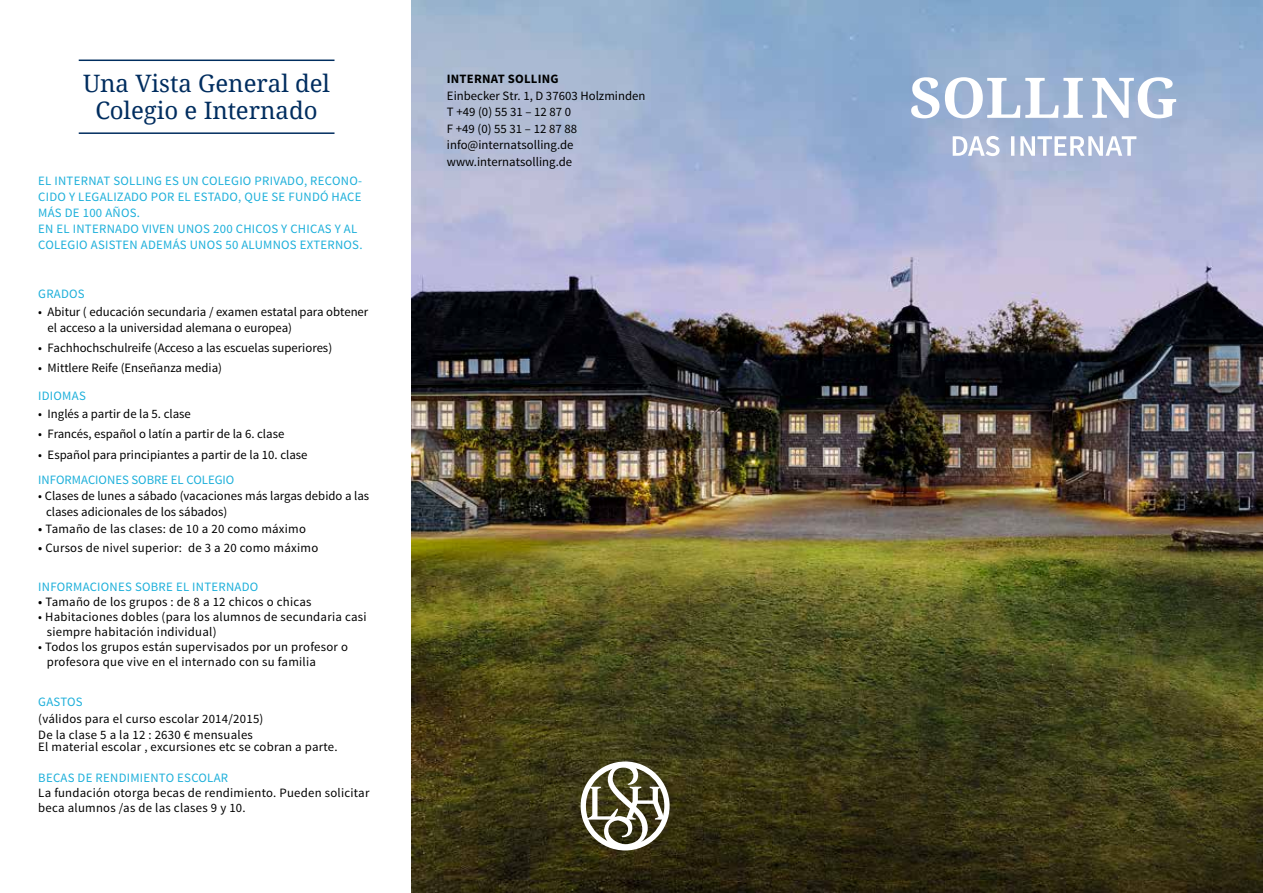
<style>
.page{position:relative;width:1263px;height:893px;background:#fff}
.page>*{position:absolute;margin:0;border:0;box-sizing:border-box;transform-origin:0 0}
.t1{font:24px/27px "Droid Serif";color:#002d5f;text-align:center}
.t2{font:12.75px/15px "Source Sans Pro";letter-spacing:.02em;color:#000}
.t3{font:12.75px/16.5px "Source Sans Pro";color:#000}
.t4{font:12.75px/16px "Source Sans Pro";letter-spacing:.02em;color:#1cafda}
.t5{font:12.75px "Source Sans Pro";color:#1cafda}
.t6{font:700 12.75px "Source Sans Pro";letter-spacing:.015em;color:#000}
.s1{font-weight:600}
</style>
<div class="page">
<hr style="left:79px;top:132px;width:255px;height:2px;background:#002d5f">
<hr style="left:79px;top:60px;width:255px;height:1px;background:#002d5f">
<img style="left:411px;top:0;width:852px;height:893px">
<svg style="left:953px;top:136px;width:183px;height:20px"></svg>
<svg style="left:911px;top:77px;width:265px;height:41px"></svg>
<svg style="left:581px;top:761px;width:89px;height:89px"></svg>
<h1 class="t1" style="left:83px;top:70px;width:248px">Una Vista General del<br>Colegio e Internado</h1>
<p class="t4" style="left:38px;top:172px;width:326px">EL INTERNAT SOLLING ES UN COLEGIO PRIVADO, RECONO-CIDO Y LEGALIZADO POR EL ESTADO, QUE SE FUNDÓ HACE MÁS DE 100 AÑOS.<br>EN EL INTERNADO VIVEN UNOS 200 CHICOS Y CHICAS Y AL COLEGIO ASISTEN ADEMÁS UNOS 50 ALUMNOS EXTERNOS.</p>
<p class="t4" style="left:38px;top:286px;width:48px">GRADOS</p>
<p class="t3" style="left:48px;top:304px;width:322px;line-height:16px;text-indent:-9px">• Abitur ( educación secundaria / examen estatal para obtener el acceso a la universidad alemana o europea)</p>
<p class="t3" style="left:38px;top:340px;width:295px">• Fachhochschulreife (Acceso a las escuelas superiores)</p>
<p class="t3" style="left:38px;top:360px;width:185px">• Mittlere Reife (Enseñanza media)</p>
<p class="t4" style="left:38px;top:388px;width:49px">IDIOMAS</p>
<p class="t3" style="left:38px;top:406px;width:154px">• Inglés a partir de la 5. clase</p>
<p class="t3" style="left:38px;top:426px;width:248px">• Francés, español o latín a partir de la 6. clase</p>
<p class="t3" style="left:38px;top:446px;width:271px">• Español para principiantes a partir de la 10. clase</p>
<p class="t5" style="left:38px;top:472px;width:198px">INFORMACIONES SOBRE EL COLEGIO</p>
<p class="t3" style="left:46px;top:488px;width:325px;line-height:16px;text-indent:-8px">• Clases de lunes a sábado (vacaciones más largas debido a las clases adicionales de los sábados)</p>
<p class="t2" style="left:38px;top:522px;width:269px"><span class="s1">•</span> Tamaño de las clases: de 10 a 20 como máximo</p>
<p class="t2" style="left:38px;top:541px;width:282px"><span class="s1">•</span> Cursos de nivel superior: de 3 a 20 como máximo</p>
<p class="t4" style="left:38px;top:579px;width:222px">INFORMACIONES SOBRE EL INTERNADO</p>
<p class="t2" style="left:38px;top:594px;width:275px"><span class="s1">•</span> Tamaño de los grupos : de 8 a 12 chicos o chicas</p>
<p class="t2" style="left:47px;top:609px;width:321px;text-indent:-8px">• Habitaciones dobles (para los alumnos de secundaria casi siempre habitación individual)</p>
<p class="t2" style="left:47px;top:639px;width:303px;text-indent:-8px">• Todos los grupos están supervisados por un profesor o profesora que vive en el internado con su familia</p>
<p class="t4" style="left:38px;top:694px;width:46px">GASTOS</p>
<p class="t2" style="left:38px;top:710px;width:227px;line-height:16px">(válidos para el curso escolar 2014/2015)<br>De la clase 5 a la 12 : 2630 € mensuales</p>
<p class="t2" style="left:38px;top:739px;width:301px">El material escolar , excursiones etc se cobran a parte.</p>
<p class="t4" style="left:38px;top:770px;width:192px">BECAS DE RENDIMIENTO ESCOLAR</p>
<p class="t2" style="left:38px;top:785px;width:333px">La fundación otorga becas de rendimiento. Pueden solicitar beca alumnos /as de las clases 9 y 10.</p>
<p class="t6" style="left:447px;top:71px;width:113px">INTERNAT SOLLING</p>
<p class="t3" style="left:447px;top:88px;width:200px">Einbecker Str. 1, D 37603 Holzminden<br>T +49 (0) 55 31 – 12 87 0<br>F +49 (0) 55 31 – 12 87 88 info@internatsolling.de www.internatsolling.de</p>
</div>
